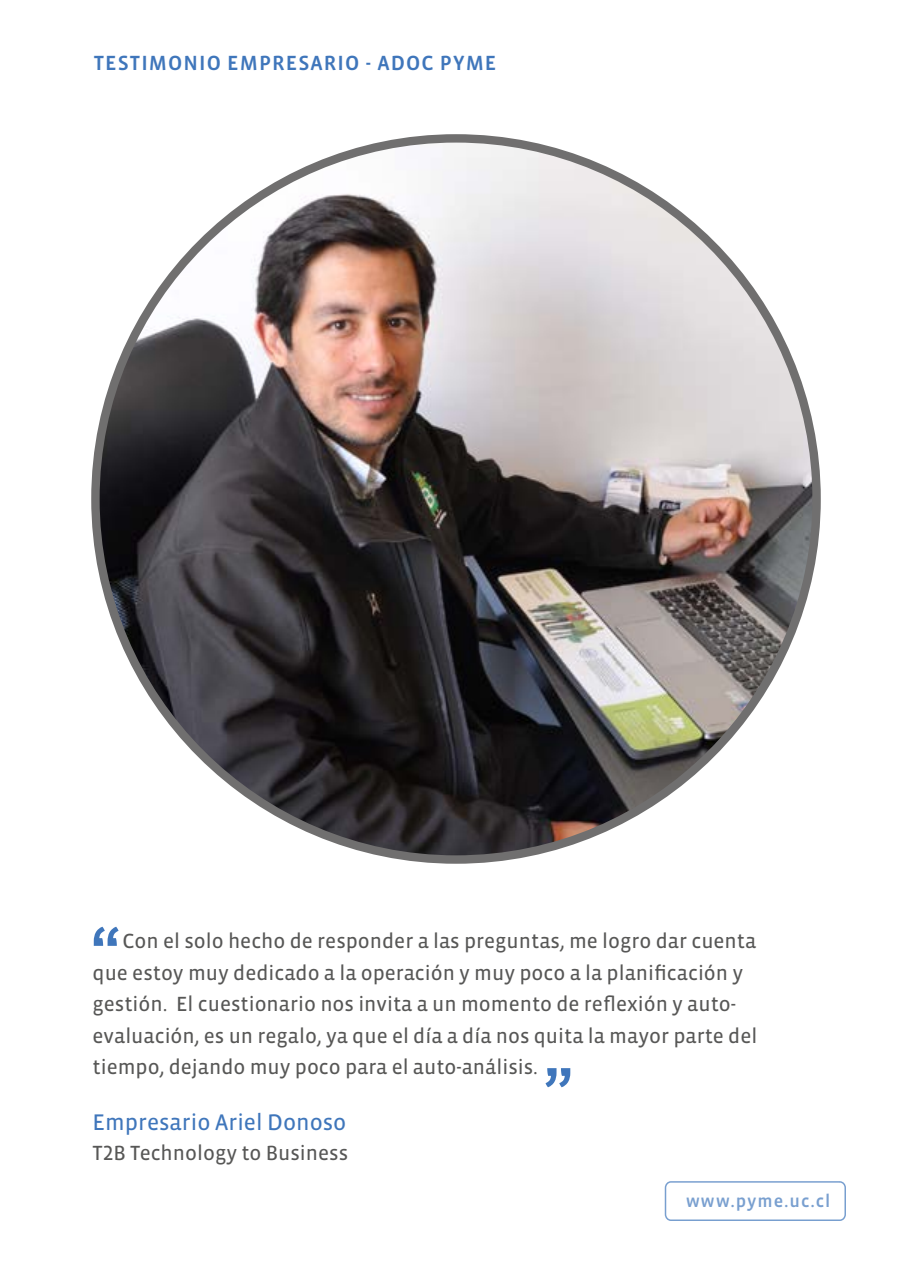
<style>
.page{position:relative;width:900px;height:1275px;background:#fff}
.page>*{position:absolute;margin:0;border:0;box-sizing:border-box;transform-origin:0 0}
.t1{font:67.2px "Vista Sans Alt Med";color:#3f76bb}
.t2{font:23.1px "Vista Sans Reg";color:#3f76bb}
.t3{font:21px/31.5px "Vista Sans Reg";color:#575756}
.t4{font:21px "Vista Sans Med";letter-spacing:.05em;color:#3f76bb}
.t5{font:18px "Vista Sans Med";letter-spacing:.05em;color:#3f76bb}
.s1{font-family:"Vista Sans Alt Reg"}
</style>
<div class="page">
<img style="left:95px;top:138px;width:722px;height:722px;border-radius:361px">
<div style="left:665px;top:1181px;width:181px;height:40px;border:2px solid #3f76bb;border-radius:6px"></div>
<p class="t4" style="left:94px;top:52px;width:404px">TESTIMONIO EMPRESARIO - ADOC PYME</p>
<h1 class="t1" style="left:91px;top:919px;width:31px">“</h1>
<p class="t3" style="left:93px;top:926px;width:666px;text-indent:30px">Con el solo hecho de responder a las preguntas, me logro dar cuenta que estoy muy dedicado a la operación y muy poco a la planificación y gestión. El cuestionario nos invita a un momento de reflexión y auto&shy;evaluación, es un regalo, ya que el día a día nos quita la mayor parte del tiempo, dejando muy poco para el auto-análisis.</p>
<h1 class="t1" style="left:573px;top:1095px;width:31px;rotate:-180deg">“</h1>
<p class="t2" style="left:93px;top:1111px;width:255px">Empresario Ariel Donoso</p>
<p class="t3" style="left:93px;top:1138px;width:257px">T<span class="s1">2</span>B Technology to Business</p>
<p class="t5" style="left:685px;top:1192px;width:146px">www.pyme.uc.cl</p>
</div>
